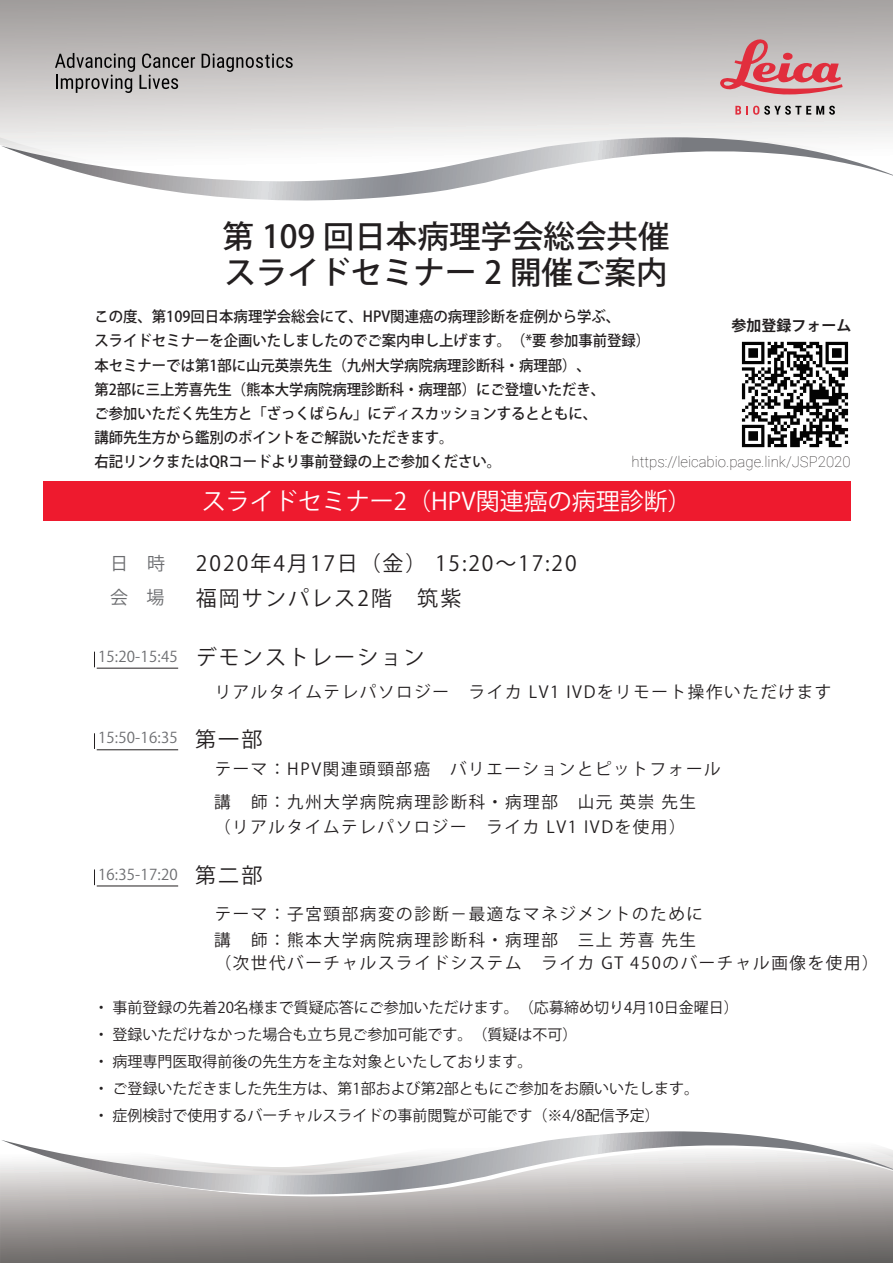
<style>
.page{position:relative;width:893px;height:1263px;background:#fff}
.page>*{position:absolute;margin:0;border:0;box-sizing:border-box;transform-origin:0 0}
.t1{font:500 31.5px/36px "Koz Go Pro";color:#231f20}
.t2{font:24px "Koz Go Pr 6 N";color:#fff}
.t3{font:21px "Koz Go Pro";letter-spacing:.1em;color:#231f20}
.t4{font:18px "Koz Go Pro";color:#6c6d70}
.t5{font:16.5px/33.2px "Koz Go Pro";letter-spacing:.1em;color:#231f20}
.t6{font:500 15px/24.2px "Koz Go Pro";color:#231f20;scale:.96 1}
.t7{font:15px/27px "Koz Go Pro";color:#231f20}
.t8{font:15px "Koz Go Pro";letter-spacing:.015em;color:#6d6e71}
.t9{font:100 15px "Roboto";color:#231f20}
.t10{font:700 15px "Koz Go Pro";color:#231f20}
.s1{font-size:21px;color:#231f20}
</style>
<div class="page">
<svg style="left:1px;top:1213px;width:892px;height:50px;background:#837f7d"></svg>
<svg style="left:1px;top:1131px;width:892px;height:82px"></svg>
<svg style="left:0;top:1px;width:893px;height:144px;background:#c4c1c0"></svg>
<hr style="left:1px;top:125px;width:892px;height:4px;background:#ebebea">
<svg style="left:1px;top:129px;width:892px;height:72px"></svg>
<svg style="left:202px;top:54px;width:91px;height:18px;background:#928f8f"></svg>
<svg style="left:55px;top:53px;width:140px;height:40px;background:#a09d9c"></svg>
<svg style="left:720px;top:38px;width:123px;height:57px;background:#cf9498"></svg>
<svg style="left:735px;top:106px;width:100px;height:9px"></svg>
<div style="left:43px;top:481px;width:808px;height:40px;background:#ee1a2e"></div>
<svg style="left:94px;top:733px;width:1px;height:16px"></svg>
<hr style="left:97px;top:749px;width:81px;height:1px;background:#231f20">
<svg style="left:94px;top:869px;width:1px;height:16px"></svg>
<hr style="left:97px;top:886px;width:81px;height:1px;background:#231f20">
<svg style="left:94px;top:652px;width:1px;height:15px"></svg>
<hr style="left:97px;top:668px;width:81px;height:1px;background:#231f20">
<img style="left:741px;top:341px;width:108px;height:107px">
<h1 class="t1" style="left:223px;top:220px;width:448px">第 109 回日本病理学会総会共催スライドセミナー 2 開催ご案内</h1>
<p class="t6" style="left:94px;top:305px;width:580px">この度、第109回日本病理学会総会にて、HPV関連癌の病理診断を症例から学ぶ、<br>スライドセミナーを企画いたしましたのでご案内申し上げます。（*要 参加事前登録）本セミナーでは第1部に山元英崇先生（九州大学病院病理診断科・病理部）、<br>第2部に三上芳喜先生（熊本大学病院病理診断科・病理部）にご登壇いただき、<br>ご参加いただく先生方と「ざっくばらん」にディスカッションするとともに、<br>講師先生方から鑑別のポイントをご解説いただきます。<br>右記リンクまたはQRコードより事前登録の上ご参加ください。</p>
<p class="t10" style="left:732px;top:315px;width:121px">参加登録フォーム</p>
<p class="t9" style="left:631px;top:451px;width:221px">https://leicabio.page.link/JSP2020</p>
<h2 class="t2" style="left:202px;top:487px;width:491px">スライドセミナー2（HPV関連癌の病理診断）</h2>
<p class="t4" style="left:110px;top:551px;width:57px">日　時</p>
<h3 class="t3" style="left:196px;top:550px;width:382px">2020年4月17日（金） 15:20～17:20</h3>
<p class="t4" style="left:110px;top:586px;width:56px">会　場</p>
<h3 class="t3" style="left:196px;top:585px;width:267px">福岡サンパレス2階　筑紫</h3>
<p class="t8" style="left:98px;top:646px;width:81px">15:20-15:45</p>
<h3 class="t3" style="left:196px;top:644px;width:230px">デモンストレーション</h3>
<p class="t5" style="left:215px;top:675px;width:618px">リアルタイムテレパソロジー ライカ LV1 IVDをリモート操作いただけます</p>
<p class="t8" style="left:98px;top:728px;width:166px">15:50-16:35 <span class="s1">第一部</span></p>
<p class="t5" style="left:214px;top:752px;width:508px">テーマ：HPV関連頭頸部癌　バリエーションとピットフォール講 師：九州大学病院病理診断科・病理部　山元 英崇 先生</p>
<p class="t5" style="left:214px;top:811px;width:473px">（リアルタイムテレパソロジー ライカ LV1 IVDを使用）</p>
<p class="t8" style="left:98px;top:864px;width:166px">16:35-17:20 <span class="s1">第二部</span></p>
<p class="t5" style="left:214px;top:901px;width:490px;line-height:26.2px">テーマ：子宮頸部病変の診断－最適なマネジメントのために講 師：熊本大学病院病理診断科・病理部　三上 芳喜 先生</p>
<p class="t5" style="left:215px;top:947px;width:665px">（次世代バーチャルスライドシステム　ライカ GT 450のバーチャル画像を使用）</p>
<p class="t7" style="left:94px;top:994px;width:646px">・事前登録の先着20名様まで質疑応答にご参加いただけます。（応募締め切り4月10日金曜日）・登録いただけなかった場合も立ち見ご参加可能です。（質疑は不可）<br>・病理専門医取得前後の先生方を主な対象といたしております。<br>・ご登録いただきました先生方は、第1部および第2部ともにご参加をお願いいたします。<br>・症例検討で使用するバーチャルスライドの事前閲覧が可能です（※4/8配信予定）</p>
</div>
